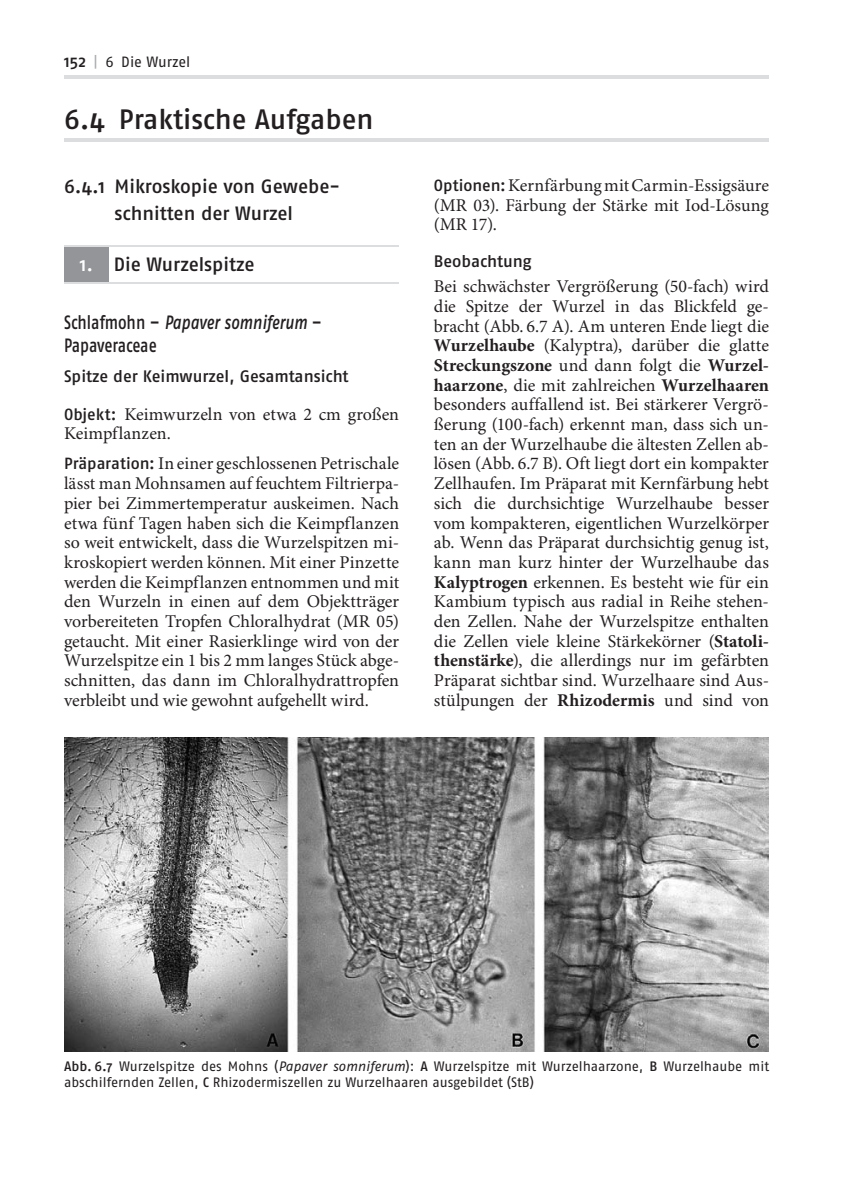
<style>
.page{position:relative;width:843px;height:1190px;background:#fff}
.page>*{position:absolute;margin:0;border:0;box-sizing:border-box;transform-origin:0 0}
.t1{font:28px "Fago No Med";letter-spacing:-.005em;color:#231f20}
.t2{font:19.25px/26.6px "Fago No Med";letter-spacing:-.005em;color:#231f20;text-align:center}
.t3{font:19.25px/22.4px "Fago No Med";letter-spacing:-.005em;color:#231f20;scale:.8 1}
.t4{font:17.85px/19.8px "Minion Pro";letter-spacing:-.005em;color:#231f20;text-align:justify}
.t5{font:16.62px "Fago No Med";letter-spacing:-.005em;color:#231f20}
.t6{font:14.88px "Fago No";letter-spacing:-.005em;color:#231f20}
.t7{font:13.65px/16.6px "Fago No";color:#231f20}
.s1{font-family:"Fago No Med";font-size:16.62px}
.s2{color:#a8a9ad}
.s3{color:#fff}
.s4{font-style:italic}
.s5{font-family:"Fago No Med";font-size:16.1px}
.s6{font-weight:700}
.s7{font-family:"Fago No Med"}
</style>
<div class="page">
<hr style="left:64px;top:75px;width:704px;height:3px;background:#dcdddf">
<div style="left:64px;top:246px;width:45px;height:37px;background:#939598"></div>
<hr style="left:64px;top:245px;width:45px;height:1px;background:#dcdddf">
<hr style="left:109px;top:245px;width:290px;height:1px;background:#dcdddf">
<hr style="left:64px;top:282px;width:45px;height:2px;background:#dcdddf">
<hr style="left:109px;top:282px;width:290px;height:2px;background:#dcdddf">
<hr style="left:64px;top:139px;width:704px;height:3px;background:#dcdddf">
<img style="left:64px;top:737px;width:704px;height:314px">
<p class="t6" style="left:64px;top:54px;width:128px"><span class="s1">152</span> <span class="s2">|</span> 6 Die Wurzel</p>
<h1 class="t1" style="left:64px;top:103px;width:311px">6.4 Praktische Aufgaben</h1>
<p class="t2" style="left:64px;top:173px;width:277px">6.4.1 Mikroskopie von Gewebe&shy;schnitten der Wurzel</p>
<p class="t2" style="left:80px;top:251px;width:176px"><span class="s3">1.</span> Die Wurzelspitze</p>
<p class="t3" style="left:64px;top:311px;width:324px">Schlafmohn – <span class="s4">Papaver somniferum</span> –<br>Papaveraceae</p>
<p class="t5" style="left:64px;top:366px;width:286px">Spitze der Keimwurzel, Gesamtansicht</p>
<p class="t4" style="left:64px;top:405px;width:336px"><span class="s5">Objekt:</span> Keimwurzeln von etwa 2 cm großen<br>Keimpflanzen.</p>
<p class="t4" style="left:64px;top:454px;width:336px"><span class="s5">Präparation:</span> In einer geschlossenen Petrischale lässt man Mohnsamen auf feuchtem Filtrierpa&shy;pier bei Zimmertemperatur auskeimen. Nach etwa fünf Tagen haben sich die Keimpflanzen so weit entwickelt, dass die Wurzelspitzen mi&shy;kroskopiert werden können. Mit einer Pinzette werden die Keimpflanzen entnommen und mit den Wurzeln in einen auf dem Objektträger vorbereiteten Tropfen Chloralhydrat (MR 05) getaucht. Mit einer Rasierklinge wird von der Wurzelspitze ein 1 bis 2 mm langes Stück abge&shy;schnitten, das dann im Chloralhydrattropfen verbleibt und wie gewohnt aufgehellt wird.</p>
<p class="t4" style="left:434px;top:176px;width:336px"><span class="s5">Optionen:</span> Kernfärbung mit Carmin-Essigsäure (MR 03). Färbung der Stärke mit Iod-Lösung (MR 17).</p>
<p class="t5" style="left:434px;top:252px;width:99px">Beobachtung</p>
<p class="t4" style="left:434px;top:277px;width:336px">Bei schwächster Vergrößerung (50-fach) wird die Spitze der Wurzel in das Blickfeld ge&shy;bracht (Abb. 6.7 A). Am unteren Ende liegt die <span class="s6">Wurzelhaube</span> (Kalyptra), darüber die glatte <span class="s6">Streckungszone</span> und dann folgt die <span class="s6">Wurzel&shy;haarzone</span>, die mit zahlreichen <span class="s6">Wurzelhaaren </span>besonders auffallend ist. Bei stärkerer Vergrö&shy;ßerung (100-fach) erkennt man, dass sich un&shy;ten an der Wurzelhaube die ältesten Zellen ab&shy;lösen (Abb. 6.7 B). Oft liegt dort ein kompakter Zellhaufen. Im Präparat mit Kernfärbung hebt sich die durchsichtige Wurzelhaube besser vom kompakteren, eigentlichen Wurzelkörper ab. Wenn das Präparat durchsichtig genug ist, kann man kurz hinter der Wurzelhaube das <span class="s6">Kalyptrogen</span> erkennen. Es besteht wie für ein Kambium typisch aus radial in Reihe stehen&shy;den Zellen. Nahe der Wurzelspitze enthalten die Zellen viele kleine Stärkekörner (<span class="s6">Statoli&shy;thenstärke</span>), die allerdings nur im gefärbten Präparat sichtbar sind. Wurzelhaare sind Aus&shy;stülpungen der <span class="s6">Rhizodermis</span> und sind von</p>
<p class="t7" style="left:64px;top:1057px;width:706px"><span class="s7">Abb. 6.7</span> Wurzelspitze des Mohns (<span class="s4">Papaver somniferum</span>): <span class="s7">A</span> Wurzelspitze mit Wurzelhaarzone, <span class="s7">B</span> Wurzelhaube mit abschilfernden Zellen, <span class="s7">C</span> Rhizodermiszellen zu Wurzelhaaren ausgebildet (StB)</p>
</div>
